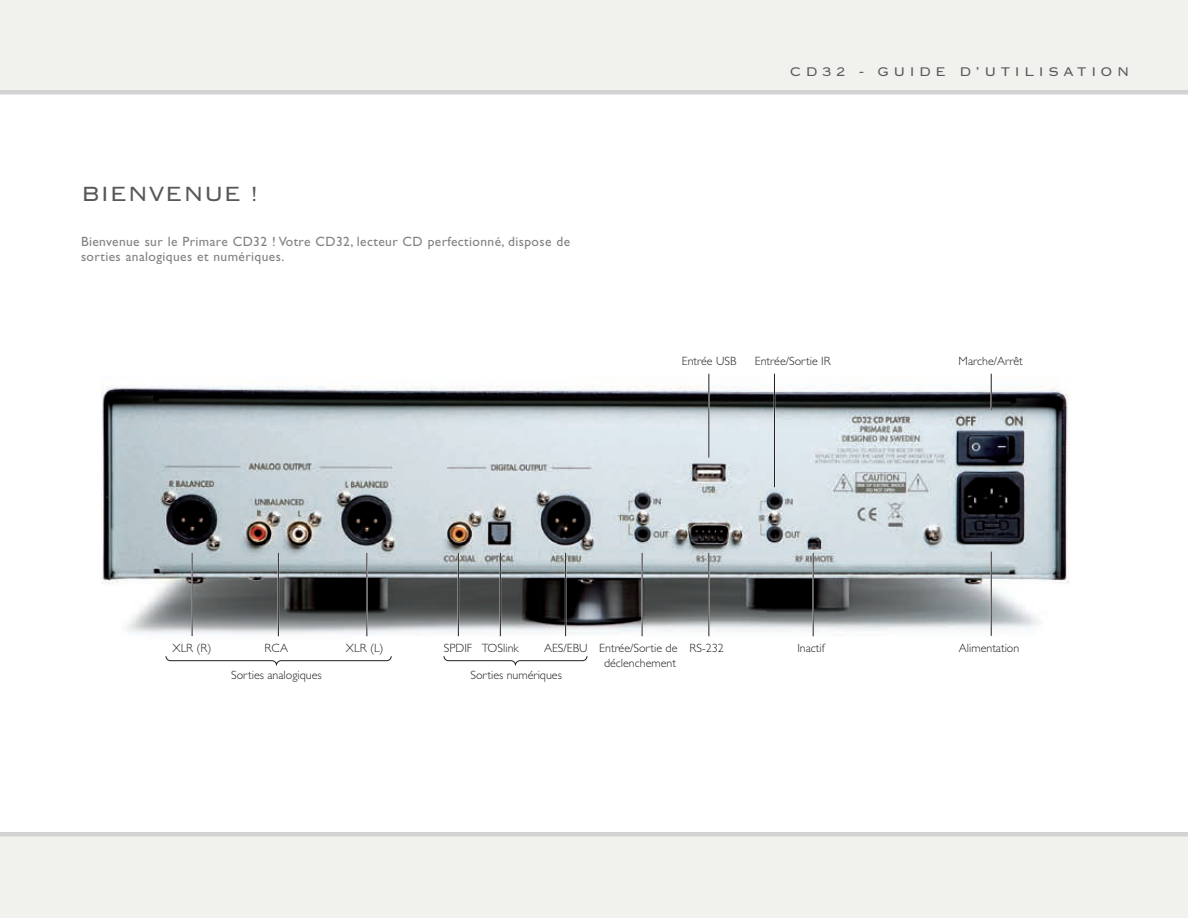
<style>
.page{position:relative;width:1188px;height:918px;background:#fff}
.page>*{position:absolute;margin:0;border:0;box-sizing:border-box;transform-origin:0 0}
.t1{font:27px "Lindgrensans";color:#57585a}
.t2{font:16.5px "Lindgrensans";letter-spacing:.25em;color:#57585a}
.t3{font:13.5px/15px "Gill Sans";letter-spacing:.03em;color:#808285}
.t4{font:300 12px/15px "Gill Sans";color:#231f20;text-align:right}
</style>
<div class="page">
<div style="left:0;top:0;width:1188px;height:94px;background:#f1f2ed"></div>
<div style="left:0;top:832px;width:1188px;height:86px;background:#f1f2ed"></div>
<img style="left:101px;top:373px;width:969px;height:264px">
<hr style="left:191px;top:553px;width:2px;height:83px;background:#fff">
<hr style="left:192px;top:553px;width:1px;height:83px;background:#231f20">
<hr style="left:278px;top:553px;width:1px;height:83px;background:#231f20">
<hr style="left:366px;top:553px;width:2px;height:83px;background:#fff">
<hr style="left:366px;top:553px;width:1px;height:83px;background:#231f20">
<hr style="left:458px;top:553px;width:1px;height:83px;background:#231f20">
<hr style="left:500px;top:553px;width:1px;height:83px;background:#231f20">
<hr style="left:565px;top:553px;width:1px;height:83px;background:#231f20">
<hr style="left:641px;top:553px;width:2px;height:83px;background:#fff">
<hr style="left:642px;top:553px;width:1px;height:83px;background:#231f20">
<hr style="left:708px;top:553px;width:2px;height:83px;background:#fff">
<hr style="left:708px;top:553px;width:1px;height:83px;background:#231f20">
<hr style="left:812px;top:553px;width:2px;height:83px;background:#fff">
<hr style="left:813px;top:553px;width:1px;height:83px;background:#231f20">
<hr style="left:990px;top:552px;width:2px;height:84px;background:#fff">
<hr style="left:991px;top:552px;width:1px;height:84px;background:#231f20">
<hr style="left:990px;top:374px;width:2px;height:36px;background:#fff">
<hr style="left:991px;top:374px;width:1px;height:36px;background:#231f20">
<hr style="left:708px;top:374px;width:2px;height:84px;background:#fff">
<hr style="left:708px;top:374px;width:1px;height:84px;background:#231f20">
<hr style="left:774px;top:374px;width:1px;height:113px;background:#231f20">
<svg style="left:165px;top:656px;width:227px;height:10px"></svg>
<svg style="left:443px;top:656px;width:145px;height:10px"></svg>
<h1 class="t1" style="left:81px;top:180px;width:179px">BIENVENUE !</h1>
<p class="t3" style="left:81px;top:234px;width:491px">Bienvenue sur le Primare CD32 ! Votre CD32, lecteur CD perfectionné, dispose de sorties analogiques et numériques.</p>
<h2 class="t2" style="left:790px;top:63px;width:341px">CD32 - GUIDE D’UTILISATION</h2>
<p class="t4" style="left:682px;top:353px;width:56px">Entrée USB</p>
<p class="t4" style="left:755px;top:353px;width:77px">Entrée/Sortie IR</p>
<p class="t4" style="left:959px;top:353px;width:66px">Marche/Arrêt</p>
<p class="t4" style="left:172px;top:640px;width:40px">XLR (R)</p>
<p class="t4" style="left:265px;top:640px;width:25px">RCA</p>
<p class="t4" style="left:346px;top:640px;width:39px">XLR (L)</p>
<p class="t4" style="left:444px;top:640px;width:76px">SPDIF TOSlink</p>
<p class="t4" style="left:544px;top:640px;width:135px">AES/EBU Entrée/Sortie de déclenchement</p>
<p class="t4" style="left:690px;top:640px;width:36px">RS-232</p>
<p class="t4" style="left:797px;top:640px;width:29px">Inactif</p>
<p class="t4" style="left:959px;top:640px;width:62px">Alimentation</p>
<p class="t4" style="left:231px;top:667px;width:92px">Sorties analogiques</p>
<p class="t4" style="left:470px;top:667px;width:93px">Sorties numériques</p>
</div>
